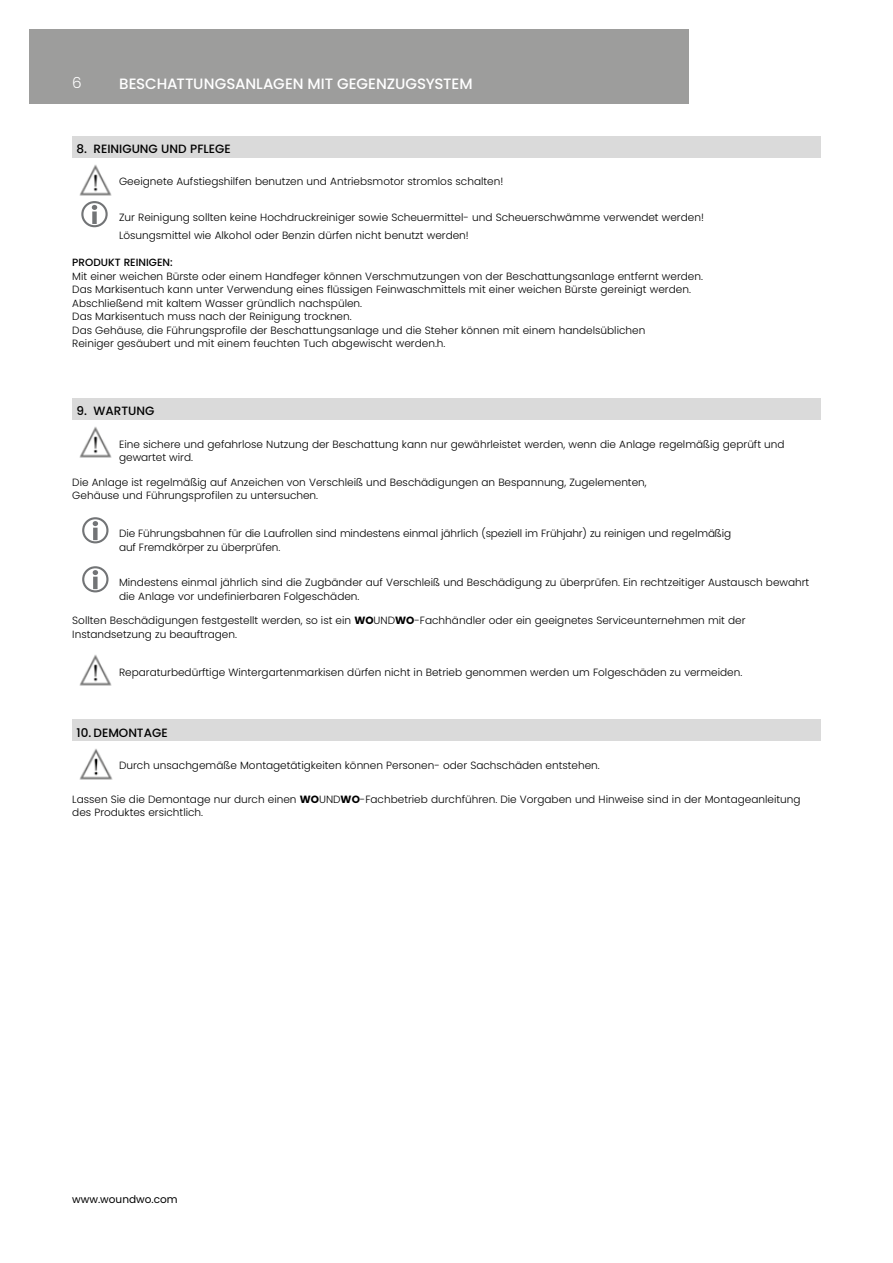
<style>
.page{position:relative;width:893px;height:1263px;background:#fff}
.page>*{position:absolute;margin:0;border:0;box-sizing:border-box;transform-origin:0 0}
.t1{font:300 15.15px "Poppins";color:#fff}
.t2{font:500 15px "Poppins";color:#fff}
.t3{font:500 12px "Poppins";color:#000}
.t4{font:300 10.5px/13.5px "Poppins";color:#000}
.t5{font:500 10.5px "Poppins";color:#000}
.t6{font:10.5px "Poppins";color:#000}
.s1{font-weight:700}
</style>
<div class="page">
<div style="left:30px;top:30px;width:659px;height:74px;background:#9d9d9c"></div>
<img style="left:79px;top:748px;width:34px;height:32px">
<img style="left:79px;top:164px;width:33px;height:32px">
<svg style="left:81px;top:201px;width:27px;height:26px"></svg>
<img style="left:79px;top:426px;width:33px;height:32px">
<svg style="left:82px;top:517px;width:27px;height:26px"></svg>
<svg style="left:82px;top:566px;width:27px;height:26px"></svg>
<div style="left:72px;top:136px;width:749px;height:21px;background:#dadada"></div>
<div style="left:72px;top:398px;width:749px;height:22px;background:#dadada"></div>
<div style="left:72px;top:720px;width:749px;height:21px;background:#dadada"></div>
<img style="left:79px;top:654px;width:33px;height:32px">
<h1 class="t1" style="left:72px;top:74px;width:11px">6</h1>
<h2 class="t2" style="left:119px;top:75px;width:355px">BESCHATTUNGSANLAGEN MIT GEGENZUGSYSTEM</h2>
<p class="t3" style="left:77px;top:142px;width:156px">8. REINIGUNG UND PFLEGE</p>
<p class="t4" style="left:119px;top:175px;width:386px">Geeignete Aufstiegshilfen benutzen und Antriebsmotor stromlos schalten!</p>
<p class="t4" style="left:119px;top:208px;width:586px;line-height:17.7px">Zur Reinigung sollten keine Hochdruckreiniger sowie Scheuermittel- und Scheuerschwämme verwendet werden!<br>Lösungsmittel wie Alkohol oder Benzin dürfen nicht benutzt werden!</p>
<p class="t5" style="left:72px;top:256px;width:102px">PRODUKT REINIGEN:</p>
<p class="t4" style="left:72px;top:269px;width:632px">Mit einer weichen Bürste oder einem Handfeger können Verschmutzungen von der Beschattungsanlage entfernt werden.<br>Das Markisentuch kann unter Verwendung eines flüssigen Feinwaschmittels mit einer weichen Bürste gereinigt werden.<br>Abschließend mit kaltem Wasser gründlich nachspülen.<br>Das Markisentuch muss nach der Reinigung trocknen.<br>Das Gehäuse, die Führungsprofile der Beschattungsanlage und die Steher können mit einem handelsüblichen<br>Reiniger gesäubert und mit einem feuchten Tuch abgewischt werden.h.</p>
<p class="t3" style="left:77px;top:404px;width:79px">9. WARTUNG</p>
<p class="t4" style="left:119px;top:437px;width:667px">Eine sichere und gefahrlose Nutzung der Beschattung kann nur gewährleistet werden, wenn die Anlage regelmäßig geprüft und gewartet wird.</p>
<p class="t4" style="left:72px;top:475px;width:576px">Die Anlage ist regelmäßig auf Anzeichen von Verschleiß und Beschädigungen an Bespannung, Zugelementen,<br>Gehäuse und Führungsprofilen zu untersuchen.</p>
<p class="t4" style="left:119px;top:527px;width:614px">Die Führungsbahnen für die Laufrollen sind mindestens einmal jährlich (speziell im Frühjahr) zu reinigen und regelmäßig auf Fremdkörper zu überprüfen.</p>
<p class="t4" style="left:119px;top:576px;width:692px">Mindestens einmal jährlich sind die Zugbänder auf Verschleiß und Beschädigung zu überprüfen. Ein rechtzeitiger Austausch bewahrt die Anlage vor undefinierbaren Folgeschäden.</p>
<p class="t4" style="left:72px;top:614px;width:675px">Sollten Beschädigungen festgestellt werden, so ist ein <span class="s1">WO</span>UND<span class="s1">WO</span>-Fachhändler oder ein geeignetes Serviceunternehmen mit der<br>Instandsetzung zu beauftragen.</p>
<p class="t4" style="left:119px;top:665px;width:625px">Reparaturbedürftige Wintergartenmarkisen dürfen nicht in Betrieb genommen werden um Folgeschäden zu vermeiden.</p>
<p class="t3" style="left:77px;top:726px;width:93px">10. DEMONTAGE</p>
<p class="t4" style="left:119px;top:759px;width:482px">Durch unsachgemäße Montagetätigkeiten können Personen- oder Sachschäden entstehen.</p>
<p class="t4" style="left:72px;top:792px;width:730px">Lassen Sie die Demontage nur durch einen <span class="s1">WO</span>UND<span class="s1">WO</span>-Fachbetrieb durchführen. Die Vorgaben und Hinweise sind in der Montageanleitung des Produktes ersichtlich.</p>
<p class="t6" style="left:72px;top:1194px;width:107px">www.woundwo.com</p>
</div>
